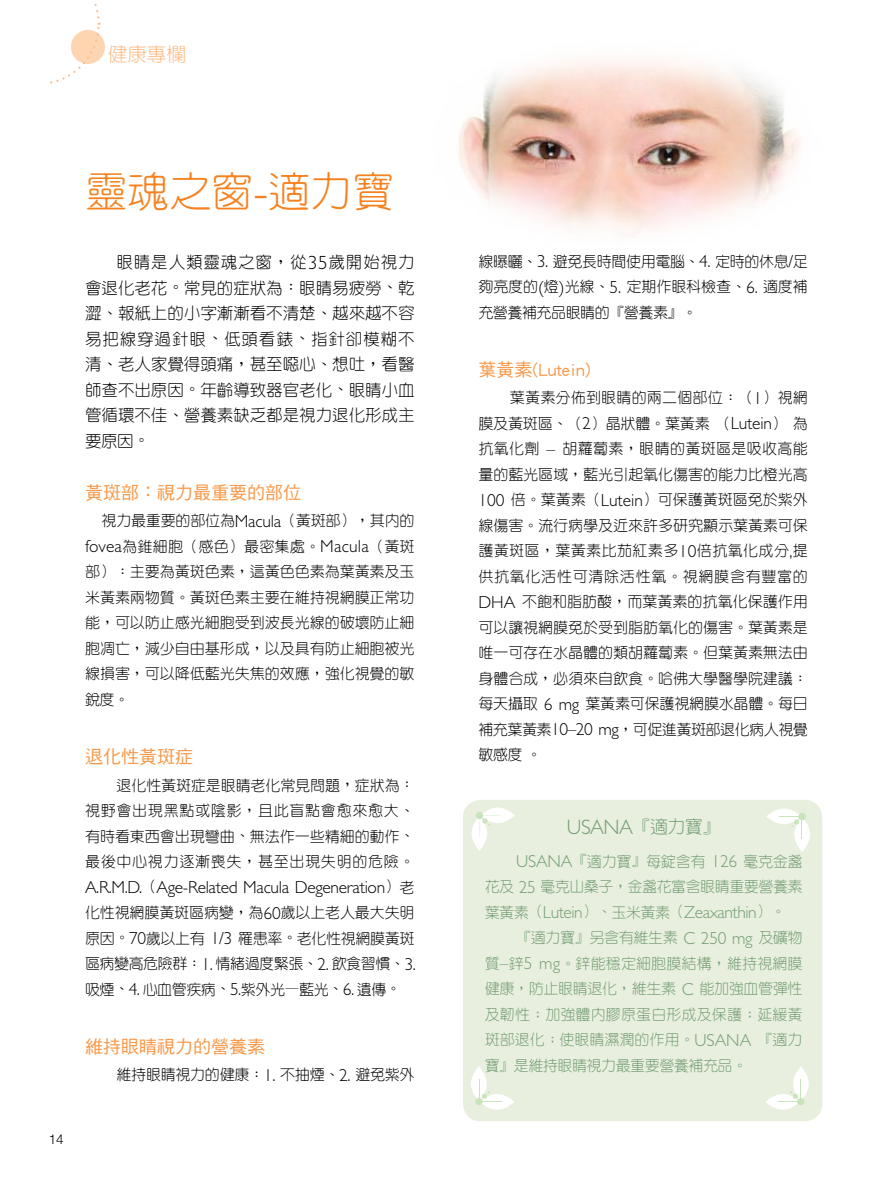
<style>
.page{position:relative;width:893px;height:1191px;background:#fff}
.page>*{position:absolute;margin:0;border:0;box-sizing:border-box;transform-origin:0 0}
.t1{font:300 42px "Han Wang Yen";color:#f5821f}
.t2{font:300 20.85px "Gill Sans";letter-spacing:-.025em;color:#749d75}
.t3{font:300 19.5px "Han Wang Yen";color:#fcbc85}
.t4{font:18px "DF Hei Std W5";color:#f89848}
.t5{font:300 17.4px "Gill Sans";letter-spacing:-.02em;color:#000}
.t6{font:300 17.4px "Gill Sans";letter-spacing:-.025em;color:#749d75}
.t7{font:300 16.5px/25.5px "Han Wang Yen";color:#000;text-align:justify}
.t8{font:300 15px/25.5px "Han Wang Yen";letter-spacing:-.01em;color:#000;text-align:justify}
.t9{font:300 15px/25.5px "Han Wang Yen";letter-spacing:-.015em;color:#749d75;text-align:right}
.t10{font:300 13.5px "Helvetica Neue";color:#000}
.s1{font-family:"Gill Sans";font-size:48.75px}
.s2{font-family:"Gill Sans";font-size:19.2px}
.s3{font-family:"Gill Sans";font-size:17.4px}
.s4{font-family:"Han Wang Yen";font-size:15px}
.s5{font-family:"Han Wang Yen";font-size:18px}
</style>
<div class="page">
<div style="left:71px;top:30px;width:34px;height:34px;background:#fed5b1;border-radius:50%"></div>
<svg style="left:50px;top:3px;width:51px;height:81px"></svg>
<div style="left:463px;top:800px;width:359px;height:321px;background:#e8efde;border-radius:18px"></div>
<svg style="left:480px;top:807px;width:35px;height:16px"></svg>
<svg style="left:472px;top:816px;width:15px;height:35px"></svg>
<svg style="left:480px;top:815px;width:22px;height:22px"></svg>
<div style="left:476px;top:812px;width:7px;height:7px;background:#c9e4bb;border-radius:50%"></div>
<svg style="left:765px;top:1094px;width:35px;height:15px"></svg>
<svg style="left:793px;top:1066px;width:16px;height:35px"></svg>
<svg style="left:779px;top:1079px;width:22px;height:23px"></svg>
<div style="left:797px;top:1098px;width:7px;height:7px;background:#c9e4bb;border-radius:50%"></div>
<svg style="left:766px;top:808px;width:35px;height:16px"></svg>
<svg style="left:794px;top:817px;width:16px;height:35px"></svg>
<svg style="left:780px;top:816px;width:22px;height:22px"></svg>
<div style="left:798px;top:813px;width:8px;height:7px;background:#c9e4bb;border-radius:50%"></div>
<svg style="left:479px;top:1094px;width:36px;height:15px"></svg>
<svg style="left:471px;top:1066px;width:16px;height:35px"></svg>
<svg style="left:479px;top:1079px;width:22px;height:23px"></svg>
<div style="left:475px;top:1098px;width:8px;height:7px;background:#c9e4bb;border-radius:50%"></div>
<img style="left:458px;top:60px;width:343px;height:173px">
<h3 class="t3" style="left:108px;top:45px;width:79px">健康專欄</h3>
<p class="t10" style="left:49px;top:1131px;width:17px">14</p>
<h1 class="t1" style="left:85px;top:170px;width:311px">靈魂之窗<span class="s1">-</span>適力寶</h1>
<p class="t7" style="left:85px;top:249px;width:331px;text-indent:32px">眼睛是人類靈魂之窗，從<span class="s2">35</span>歲開始視力會退化老花。常見的症狀為：眼睛易疲勞、乾澀、報紙上的小字漸漸看不清楚、越來越不容易把線穿過針眼、低頭看錶、指針卻模糊不清、老人家覺得頭痛，甚至噁心、想吐，看醫師查不出原因。年齡導致器官老化、眼睛小血管循環不佳、營養素缺乏都是視力退化形成主要原因。</p>
<p class="t4" style="left:85px;top:482px;width:217px">黃斑部：視力最重要的部位</p>
<p class="t8" style="left:85px;top:508px;width:331px;text-indent:16px">視力最重要的部位為<span class="s3">Macula</span>（黃斑部），其內的<span class="s3">fovea</span>為錐細胞（感色）最密集處。<span class="s3">Macula</span>（黃斑部）：主要為黃斑色素，這黃色色素為葉黃素及玉米黃素兩物質。黃斑色素主要在維持視網膜正常功能，可以防止感光細胞受到波長光線的破壞防止細胞凋亡，減少自由基形成，以及具有防止細胞被光線損害，可以降低藍光失焦的效應，強化視覺的敏銳度。</p>
<p class="t4" style="left:85px;top:746px;width:109px">退化性黃斑症</p>
<p class="t8" style="left:85px;top:772px;width:331px;text-indent:32px">退化性黃斑症是眼睛老化常見問題，症狀為：視野會出現黑點或陰影，且此盲點會愈來愈大、有時看東西會出現彎曲、無法作一些精細的動作、最後中心視力逐漸喪失，甚至出現失明的危險。</p>
<p class="t5" style="left:85px;top:877px;width:331px">A.R.M.D.<span class="s4">（</span>Age-Related Macula Degeneration<span class="s4">）老</span></p>
<p class="t8" style="left:85px;top:900px;width:332px">化性視網膜黃斑區病變，為<span class="s3">60</span>歲以上老人最大失明原因。<span class="s3">70</span>歲以上有 <span class="s3">1/3</span> 罹患率。老化性視網膜黃斑區病變高危險群：<span class="s3">1.</span> 情緒過度緊張、<span class="s3">2.</span> 飲食習慣、<span class="s3">3.</span>吸煙、<span class="s3">4.</span> 心血管疾病、<span class="s3">5.</span>紫外光—藍光、<span class="s3">6.</span> 遺傳。</p>
<p class="t4" style="left:85px;top:1036px;width:181px">維持眼睛視力的營養素</p>
<p class="t8" style="left:117px;top:1062px;width:300px">維持眼睛視力的健康：<span class="s3">1.</span> 不抽煙、<span class="s3">2.</span> 避免紫外</p>
<p class="t8" style="left:478px;top:249px;width:331px">線曝曬、<span class="s3">3.</span> 避免長時間使用電腦、<span class="s3">4.</span> 定時的休息<span class="s3">/</span>足夠亮度的<span class="s3">(</span>燈<span class="s3">)</span>光線、<span class="s3">5.</span> 定期作眼科檢查、<span class="s3">6.</span> 適度補充營養補充品眼睛的『營養素』。</p>
<p class="t4" style="left:478px;top:359px;width:114px">葉黃素(Lutein)</p>
<p class="t8" style="left:478px;top:385px;width:331px;text-indent:32px">葉黃素分佈到眼睛的兩二個部位：（<span class="s3">1</span>）視網膜及黃斑區、（<span class="s3">2</span>）晶狀體。葉黃素（<span class="s3">Lutein</span>）為抗氧化劑 <span class="s3">–</span> 胡蘿蔔素，眼睛的黃斑區是吸收高能量的藍光區域，藍光引起氧化傷害的能力比橙光高<span class="s3">100</span> 倍。葉黃素（<span class="s3">Lutein</span>）可保護黃斑區免於紫外線傷害。流行病學及近來許多研究顯示葉黃素可保護黃斑區，葉黃素比茄紅素多<span class="s3">10</span>倍抗氧化成分<span class="s3">,</span>提供抗氧化活性可清除活性氧。視網膜含有豐富的<span class="s3">DHA</span> 不飽和脂肪酸，而葉黃素的抗氧化保護作用可以讓視網膜免於受到脂肪氧化的傷害。葉黃素是唯一可存在水晶體的類胡蘿蔔素。但葉黃素無法由身體合成，必須來自飲食。哈佛大學醫學院建議：每天攝取 <span class="s3">6 mg</span> 葉黃素可保護視網膜水晶體。每日補充葉黃素<span class="s3">10–20 mg</span>，可促進黃斑部退化病人視覺敏感度。</p>
<h2 class="t2" style="left:567px;top:815px;width:155px">USANA<span class="s5">『適力寶』</span></h2>
<p class="t9" style="left:485px;top:848px;width:319px"><span class="s3">USANA</span>『適力寶』每錠含有 <span class="s3">126</span> 毫克金盞<br>花及 <span class="s3">25</span> 毫克山桑子，金盞花富含眼睛重要營養素</p>
<p class="t6" style="left:485px;top:902px;width:303px"><span class="s4">葉黃素（</span>Lutein<span class="s4">）、玉米黃素（</span>Zeaxanthin<span class="s4">）。</span></p>
<p class="t9" style="left:485px;top:925px;width:319px;text-align:justify;text-indent:32px">『適力寶』另含有維生素 <span class="s3">C 250 mg</span> 及礦物質<span class="s3">–</span>鋅<span class="s3">5 mg</span>。鋅能穩定細胞膜結構，維持視網膜健康，防止眼睛退化，維生素 <span class="s3">C</span> 能加強血管彈性及韌性；加強體內膠原蛋白形成及保護；延緩黃斑部退化；使眼睛濕潤的作用。<span class="s3">USANA</span> 『適力寶』是維持眼睛視力最重要營養補充品。</p>
</div>
